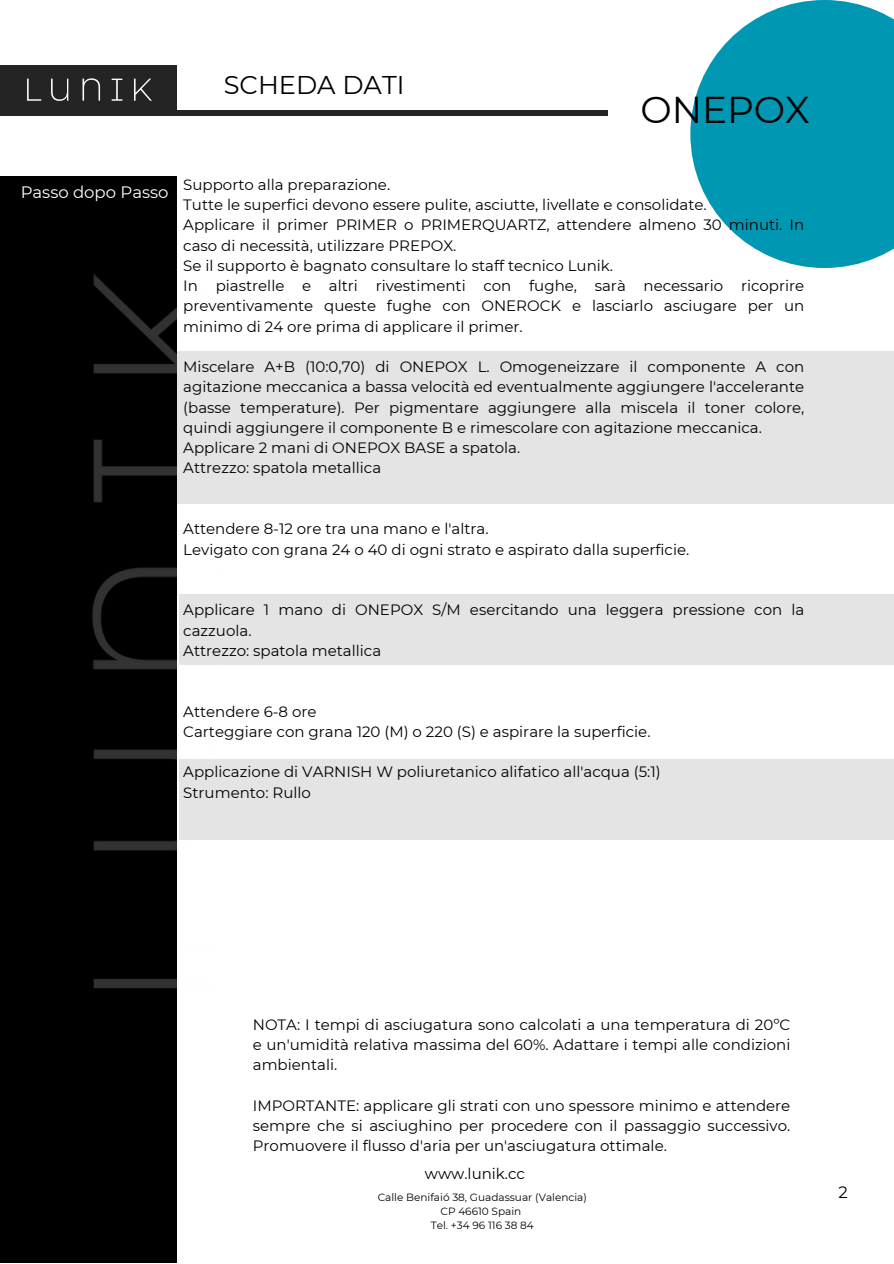
<style>
.page{position:relative;width:894px;height:1264px;background:#fff}
.page>*{position:absolute;margin:0;border:0;box-sizing:border-box;transform-origin:0 0}
.t1{font:37.35px "Montserrat";color:#000}
.t2{font:25.65px "Montserrat";color:#000}
.t3{font:19.5px "Montserrat";color:#fff}
.t4{font:16.5px "Montserrat";color:#fff}
.t5{font:16.5px "Montserrat";color:#000}
.t6{font:15px/20.2px "Montserrat";color:#000}
.t7{font:10.5px "Montserrat";color:#000}
</style>
<div class="page">
<div style="left:0;top:110px;width:607px;height:5px;background:#242424"></div>
<svg style="left:690px;top:0;width:203px;height:268px;fill:#0097b2"></svg>
<div style="left:0;top:177px;width:177px;height:1086px;background:#000"></div>
<img style="left:92px;top:274px;width:335px;height:715px">
<div style="left:177px;top:350px;width:716px;height:153px;background:#e4e4e4"></div>
<div style="left:179px;top:594px;width:714px;height:71px;background:#e4e4e4"></div>
<div style="left:179px;top:759px;width:714px;height:81px;background:#e4e4e4"></div>
<div style="left:0;top:66px;width:177px;height:47px;background:#242424"></div>
<img style="left:10px;top:65px;width:159px;height:51px">
<h1 class="t2" style="left:224px;top:69px;width:182px">SCHEDA DATI</h1>
<p class="t1" style="left:640px;top:87px;width:171px">ONEPOX</p>
<p class="t3" style="left:39px;top:175px;width:134px">Precauciones</p>
<h3 class="t4" style="left:21px;top:182px;width:149px">Passo dopo Passo</h3>
<h4 class="t6" style="left:183px;top:174px;width:622px">Supporto alla preparazione.<br>Tutte le superfici devono essere pulite, asciutte, livellate e consolidate.<br>Applicare il primer PRIMER o PRIMERQUARTZ, attendere almeno 30 minuti. In caso di necessità, utilizzare PREPOX.<br>Se il supporto è bagnato consultare lo staff tecnico Lunik.<br>In piastrelle e altri rivestimenti con fughe, sarà necessario ricoprire preventivamente queste fughe con ONEROCK e lasciarlo asciugare per un minimo di 24 ore prima di applicare il primer.</h4>
<h4 class="t6" style="left:183px;top:357px;width:622px">Miscelare A+B (10:0,70) di ONEPOX L. Omogeneizzare il componente A con agitazione meccanica a bassa velocità ed eventualmente aggiungere l'accelerante (basse temperature). Per pigmentare aggiungere alla miscela il toner colore, quindi aggiungere il componente B e rimescolare con agitazione meccanica.<br>Applicare 2 mani di ONEPOX BASE a spatola.<br>Attrezzo: spatola metallica</h4>
<h4 class="t6" style="left:183px;top:519px;width:507px">Attendere 8-12 ore tra una mano e l'altra.<br>Levigato con grana 24 o 40 di ogni strato e aspirato dalla superficie.</h4>
<h4 class="t6" style="left:183px;top:600px;width:622px">Applicare 1 mano di ONEPOX S/M esercitando una leggera pressione con la cazzuola.<br>Attrezzo: spatola metallica</h4>
<h4 class="t6" style="left:183px;top:701px;width:468px">Attendere 6-8 ore<br>Carteggiare con grana 120 (M) o 220 (S) e aspirare la superficie.</h4>
<h4 class="t6" style="left:183px;top:762px;width:479px">Applicazione di VARNISH W poliuretanico alifatico all'acqua (5:1)<br>Strumento: Rullo</h4>
<h3 class="t6" style="left:253px;top:1014px;width:539px;text-align:justify">NOTA: I tempi di asciugatura sono calcolati a una temperatura di 20ºC e un'umidità relativa massima del 60%. Adattare i tempi alle condizioni ambientali.</h3>
<h4 class="t6" style="left:253px;top:1095px;width:539px;text-align:justify">IMPORTANTE: applicare gli strati con uno spessore minimo e attendere sempre che si asciughino per procedere con il passaggio successivo.<br>Promuovere il flusso d'aria per un'asciugatura ottimale.</h4>
<h4 class="t6" style="left:425px;top:1163px;width:102px">www.lunik.cc</h4>
<h4 class="t7" style="left:377px;top:1191px;width:211px">Calle Benifaió 38, Guadassuar (Valencia)</h4>
<p class="t7" style="left:440px;top:1205px;width:82px">CP 46610 Spain</p>
<p class="t7" style="left:430px;top:1219px;width:105px">Tel. +34 96 116 38 84</p>
<h4 class="t5" style="left:838px;top:1182px;width:11px">2</h4>
</div>
